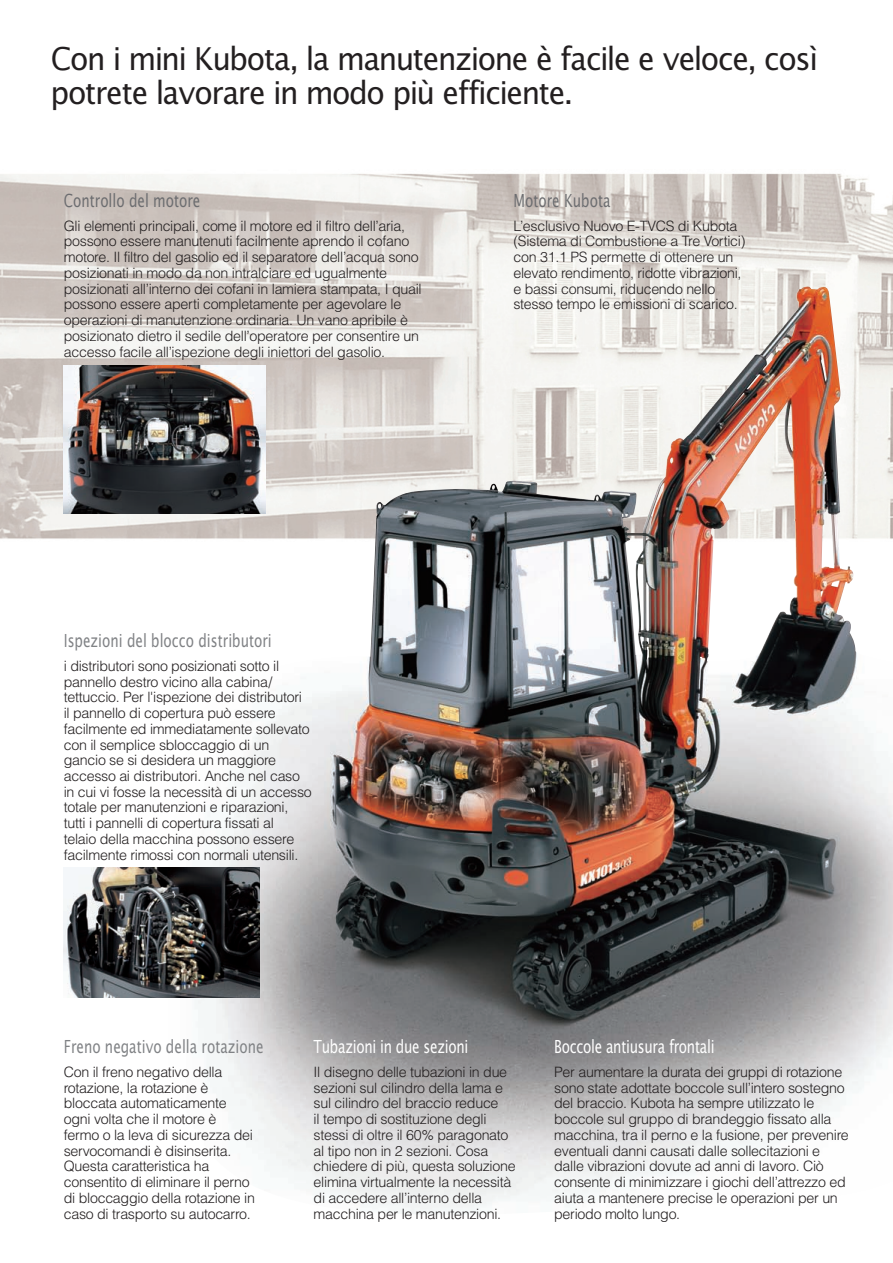
<style>
.page{position:relative;width:893px;height:1263px;background:#fff}
.page>*{position:absolute;margin:0;border:0;box-sizing:border-box;transform-origin:0 0}
.t1{font:31.5px/34.5px "Lucida Sans";letter-spacing:-.045em;color:#231f20;scale:.95 1}
.t2{font:18px "Lucida Sans";color:#808285;scale:.75 1}
.t3{font:18px "Lucida Sans";letter-spacing:-.02em;color:#fff;scale:.75 1}
.t4{font:18px "Lucida Sans";color:#6c6d70;scale:.75 1}
.t5{font:300 14.25px/15.8px "Helvetica";letter-spacing:-.02em;color:#231f20}
</style>
<div class="page">
<img style="left:0;top:173px;width:893px;height:366px">
<img style="left:169px;top:286px;width:724px;height:928px">
<img style="left:64px;top:366px;width:202px;height:147px">
<img style="left:64px;top:868px;width:195px;height:130px">
<h1 class="t1" style="left:50px;top:40px;width:810px">Con i mini Kubota, la manutenzione è facile e veloce, così potrete lavorare in modo più efficiente.</h1>
<p class="t4" style="left:64px;top:189px;width:184px">Controllo del motore</p>
<p class="t5" style="left:64px;top:217px;width:359px">Gli elementi principali, come il motore ed il filtro dell’aria, possono essere manutenuti facilmente aprendo il cofano motore. Il filtro del gasolio ed il separatore dell’acqua sono posizionati in modo da non intralciare ed ugualmente posizionati all’interno dei cofani in lamiera stampata, I quail possono essere aperti completamente per agevolare le operazioni di manutenzione ordinaria. Un vano apribile è posizionato dietro il sedile dell’operatore per consentire un accesso facile all’ispezione degli iniettori del gasolio.</p>
<p class="t4" style="left:513px;top:189px;width:131px">Motore Kubota</p>
<p class="t5" style="left:513px;top:217px;width:234px">L’esclusivo Nuovo E-TVCS di Kubota (Sistema di Combustione a Tre Vortici) con 31.1 PS permette di ottenere un elevato rendimento, ridotte vibrazioni, e bassi consumi, riducendo nello stesso tempo le emissioni di scarico.</p>
<p class="t2" style="left:64px;top:629px;width:279px">Ispezioni del blocco distributori</p>
<p class="t5" style="left:64px;top:657px;width:250px">i distributori sono posizionati sotto il pannello destro vicino alla cabina/ tettuccio. Per l'ispezione dei distributori<br>il pannello di copertura può essere facilmente ed immediatamente sollevato con il semplice sbloccaggio di un gancio se si desidera un maggiore accesso ai distributori. Anche nel caso in cui vi fosse la necessità di un accesso totale per manutenzioni e riparazioni, tutti i pannelli di copertura fissati al<br>telaio della macchina possono essere facilmente rimossi con normali utensili.</p>
<p class="t2" style="left:64px;top:1035px;width:268px">Freno negativo della rotazione</p>
<p class="t5" style="left:64px;top:1063px;width:193px">Con il freno negativo della rotazione, la rotazione è bloccata automaticamente ogni volta che il motore è fermo o la leva di sicurezza dei servocomandi è disinserita.<br>Questa caratteristica ha consentito di eliminare il perno di bloccaggio della rotazione in caso di trasporto su autocarro.</p>
<p class="t3" style="left:314px;top:1035px;width:208px">Tubazioni in due sezioni</p>
<p class="t5" style="left:314px;top:1063px;width:204px">Il disegno delle tubazioni in due sezioni sul cilindro della lama e sul cilindro del braccio reduce<br>il tempo di sostituzione degli stessi di oltre il 60% paragonato al tipo non in 2 sezioni. Cosa chiedere di più, questa soluzione elimina virtualmente la necessità di accedere all’interno della macchina per le manutenzioni.</p>
<p class="t3" style="left:554px;top:1035px;width:215px">Boccole antiusura frontali</p>
<p class="t5" style="left:554px;top:1063px;width:296px">Per aumentare la durata dei gruppi di rotazione sono state adottate boccole sull’intero sostegno del braccio. Kubota ha sempre utilizzato le boccole sul gruppo di brandeggio fissato alla macchina, tra il perno e la fusione, per prevenire eventuali danni causati dalle sollecitazioni e dalle vibrazioni dovute ad anni di lavoro. Ciò consente di minimizzare i giochi dell’attrezzo ed aiuta a mantenere precise le operazioni per un periodo molto lungo.</p>
</div>
